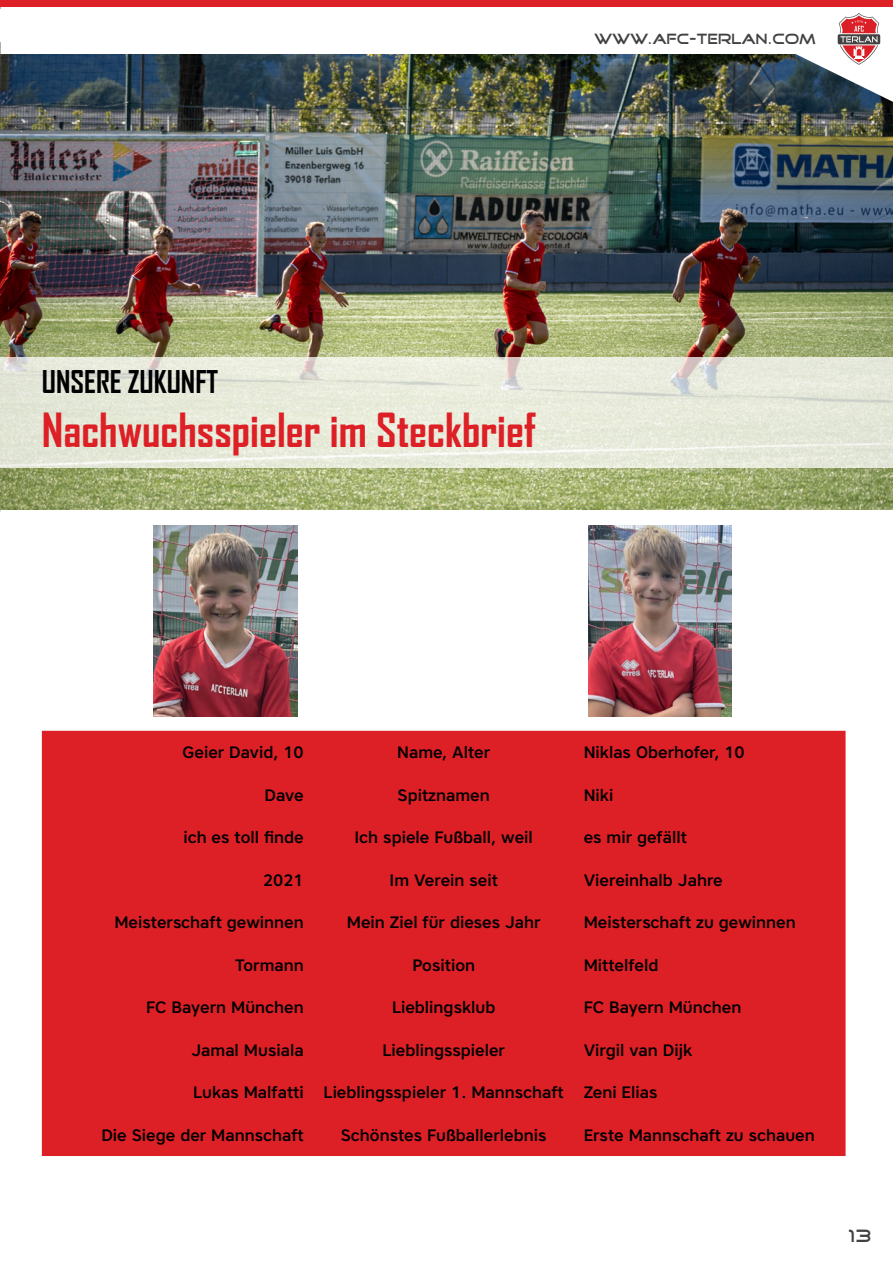
<style>
.page{position:relative;width:893px;height:1263px;background:#fff}
.page>*{position:absolute;margin:0;border:0;box-sizing:border-box;transform-origin:0 0}
.t1{font:700 45px "Agency FB";color:#dd1f26}
.t2{font:700 30px "Agency FB";color:#000}
.t3{font:18px "Good Times";color:#414042}
.t4{font:500 16.5px "Core Sans A55";color:#000}
.t5{font:15px "Good Times";color:#414042}
</style>
<div class="page">
<img style="left:0;top:102px;width:893px;height:408px">
<svg style="left:0;top:357px;width:893px;height:111px;fill:#e7eada"></svg>
<img style="left:153px;top:525px;width:144px;height:192px">
<div style="left:42px;top:731px;width:804px;height:425px;background:#dd1f26"></div>
<img style="left:588px;top:525px;width:144px;height:192px">
<img style="left:0;top:6px;width:893px;height:96px">
<svg style="left:838px;top:13px;width:42px;height:52px"></svg>
<div style="left:0;top:0;width:893px;height:6px;background:#dd1f26"></div>
<p class="t5" style="left:594px;top:32px;width:224px">WWW.AFC-TERLAN.COM</p>
<p class="t2" style="left:42px;top:363px;width:178px">UNSERE ZUKUNFT</p>
<p class="t1" style="left:42px;top:402px;width:495px">Nachwuchsspieler im Steckbrief</p>
<p class="t4" style="left:183px;top:741px;width:123px">Geier David, 10</p>
<p class="t4" style="left:397px;top:741px;width:94px">Name, Alter</p>
<p class="t4" style="left:584px;top:741px;width:163px">Niklas Oberhofer, 10</p>
<p class="t4" style="left:265px;top:784px;width:41px">Dave</p>
<p class="t4" style="left:398px;top:784px;width:94px">Spitznamen</p>
<p class="t4" style="left:584px;top:784px;width:31px">Niki</p>
<p class="t4" style="left:183px;top:826px;width:122px">ich es toll finde</p>
<p class="t4" style="left:355px;top:826px;width:180px">Ich spiele Fußball, weil</p>
<p class="t4" style="left:584px;top:826px;width:105px">es mir gefällt</p>
<p class="t4" style="left:263px;top:869px;width:42px">2021</p>
<p class="t4" style="left:390px;top:869px;width:110px">Im Verein seit</p>
<p class="t4" style="left:584px;top:869px;width:141px">Viereinhalb Jahre</p>
<p class="t4" style="left:114px;top:911px;width:191px">Meisterschaft gewinnen</p>
<p class="t4" style="left:347px;top:911px;width:195px">Mein Ziel für dieses Jahr</p>
<p class="t4" style="left:584px;top:911px;width:214px">Meisterschaft zu gewinnen</p>
<p class="t4" style="left:235px;top:954px;width:70px">Tormann</p>
<p class="t4" style="left:412px;top:954px;width:64px">Position</p>
<p class="t4" style="left:584px;top:954px;width:76px">Mittelfeld</p>
<p class="t4" style="left:146px;top:996px;width:159px">FC Bayern München</p>
<p class="t4" style="left:392px;top:996px;width:105px">Lieblingsklub</p>
<p class="t4" style="left:584px;top:996px;width:159px">FC Bayern München</p>
<p class="t4" style="left:191px;top:1039px;width:114px">Jamal Musiala</p>
<p class="t4" style="left:382px;top:1039px;width:124px">Lieblingsspieler</p>
<p class="t4" style="left:584px;top:1039px;width:110px">Virgil van Dijk</p>
<p class="t4" style="left:193px;top:1082px;width:112px">Lukas Malfatti</p>
<p class="t4" style="left:324px;top:1082px;width:242px">Lieblingsspieler 1. Mannschaft</p>
<p class="t4" style="left:584px;top:1082px;width:75px">Zeni Elias</p>
<p class="t4" style="left:101px;top:1124px;width:204px">Die Siege der Mannschaft</p>
<p class="t4" style="left:341px;top:1124px;width:207px">Schönstes Fußballerlebnis</p>
<p class="t4" style="left:584px;top:1124px;width:233px">Erste Mannschaft zu schauen</p>
<p class="t3" style="left:848px;top:1227px;width:25px">13</p>
</div>
